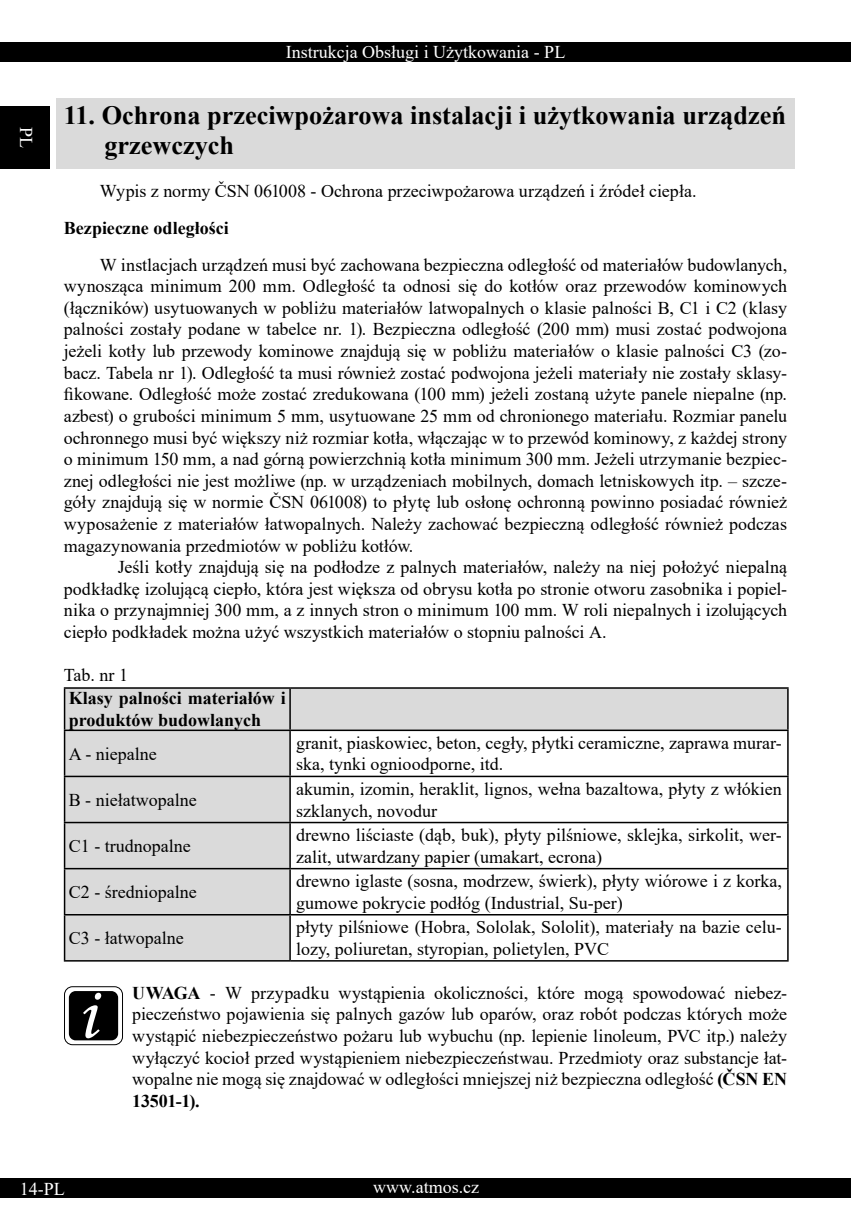
<style>
.page{position:relative;width:851px;height:1221px;background:#fff}
.page>*{position:absolute;margin:0;border:0;box-sizing:border-box;transform-origin:0 0}
.t1{font:700 26.25px/30px "Times New Roman";color:#000}
.t2{font:18px/21.6px "Times New Roman";color:#000}
.t3{font:700 18px/21.6px "Times New Roman";color:#000}
.t4{font:18px "Times New Roman";color:#fff}
.s1{font-weight:700}
</style>
<div class="page">
<div style="left:0;top:43px;width:850px;height:19px;background:#000"></div>
<div style="left:0;top:106px;width:50px;height:63px;background:#000"></div>
<div style="left:0;top:1178px;width:850px;height:20px;background:#000"></div>
<div style="left:57px;top:98px;width:737px;height:71px;background:#dadada"></div>
<svg style="left:65px;top:688px;width:722px;height:272px"></svg>
<hr style="left:64px;top:687px;width:226px;height:1px;background:#000">
<hr style="left:64px;top:688px;width:1px;height:41px;background:#000">
<hr style="left:290px;top:687px;width:498px;height:1px;background:#000">
<hr style="left:289px;top:688px;width:2px;height:41px;background:#000">
<hr style="left:787px;top:688px;width:1px;height:41px;background:#000">
<hr style="left:64px;top:729px;width:226px;height:2px;background:#000">
<hr style="left:64px;top:731px;width:1px;height:44px;background:#000">
<hr style="left:290px;top:729px;width:498px;height:2px;background:#000">
<hr style="left:289px;top:731px;width:2px;height:44px;background:#000">
<hr style="left:787px;top:731px;width:1px;height:44px;background:#000">
<hr style="left:64px;top:775px;width:226px;height:2px;background:#000">
<hr style="left:64px;top:777px;width:1px;height:44px;background:#000">
<hr style="left:290px;top:775px;width:498px;height:2px;background:#000">
<hr style="left:289px;top:777px;width:2px;height:44px;background:#000">
<hr style="left:787px;top:777px;width:1px;height:44px;background:#000">
<hr style="left:64px;top:821px;width:226px;height:2px;background:#000">
<hr style="left:64px;top:823px;width:1px;height:44px;background:#000">
<hr style="left:290px;top:821px;width:498px;height:2px;background:#000">
<hr style="left:289px;top:823px;width:2px;height:44px;background:#000">
<hr style="left:787px;top:823px;width:1px;height:44px;background:#000">
<hr style="left:64px;top:867px;width:226px;height:2px;background:#000">
<hr style="left:64px;top:869px;width:1px;height:44px;background:#000">
<hr style="left:290px;top:867px;width:498px;height:2px;background:#000">
<hr style="left:289px;top:869px;width:2px;height:44px;background:#000">
<hr style="left:787px;top:869px;width:1px;height:44px;background:#000">
<hr style="left:64px;top:913px;width:226px;height:2px;background:#000">
<hr style="left:64px;top:915px;width:1px;height:45px;background:#000">
<hr style="left:290px;top:913px;width:498px;height:2px;background:#000">
<hr style="left:289px;top:915px;width:2px;height:45px;background:#000">
<hr style="left:787px;top:915px;width:1px;height:45px;background:#000">
<hr style="left:64px;top:960px;width:226px;height:1px;background:#000">
<hr style="left:290px;top:960px;width:498px;height:1px;background:#000">
<svg style="left:64px;top:986px;width:58px;height:58px"></svg>
<div style="left:64px;top:986px;width:59px;height:59px;border:1px solid #000;border-radius:8px"></div>
<div style="left:69px;top:991px;width:49px;height:49px;background:#000;border-radius:7px"></div>
<svg style="left:83px;top:992px;width:18px;height:46px"></svg>
<p class="t4" style="left:39px;top:127px;width:23px;rotate:90deg">PL</p>
<p class="t4" style="left:285px;top:40px;width:281px">Instrukcja Obsługi i Użytkowania - PL</p>
<h1 class="t1" style="left:104px;top:100px;width:683px;text-indent:-41px">11. Ochrona przeciwpożarowa instalacji i użytkowania urządzeń grzewczych</h1>
<p class="t2" style="left:100px;top:180px;width:598px">Wypis z normy ČSN 061008 - Ochrona przeciwpożarowa urządzeń i źródeł ciepła.</p>
<p class="t3" style="left:64px;top:217px;width:166px">Bezpieczne odległości</p>
<p class="t2" style="left:64px;top:253px;width:724px;text-align:justify;text-indent:36px">W instlacjach urządzeń musi być zachowana bezpieczna odległość od materiałów budowlanych, wynosząca minimum 200 mm. Odległość ta odnosi się do kotłów oraz przewodów kominowych (łączników) usytuowanych w pobliżu materiałów latwopalnych o klasie palności B, C1 i C2 (klasy palności zostały podane w tabelce nr. 1). Bezpieczna odległość (200 mm) musi zostać podwojona jeżeli kotły lub przewody kominowe znajdują się w pobliżu materiałów o klasie palności C3 (zo&shy;bacz. Tabela nr 1). Odległość ta musi również zostać podwojona jeżeli materiały nie zostały sklasy&shy;fikowane. Odległość może zostać zredukowana (100 mm) jeżeli zostaną użyte panele niepalne (np. azbest) o grubości minimum 5 mm, usytuowane 25 mm od chronionego materiału. Rozmiar panelu ochronnego musi być większy niż rozmiar kotła, włączając w to przewód kominowy, z każdej strony o minimum 150 mm, a nad górną powierzchnią kotła minimum 300 mm. Jeżeli utrzymanie bezpiec&shy;znej odległości nie jest możliwe (np. w urządzeniach mobilnych, domach letniskowych itp. – szcze&shy;góły znajdują się w normie ČSN 061008) to płytę lub osłonę ochronną powinno posiadać również wyposażenie z materiałów łatwopalnych. Należy zachować bezpieczną odległość również podczas magazynowania przedmiotów w pobliżu kotłów.</p>
<p class="t2" style="left:64px;top:555px;width:724px;text-align:justify;text-indent:54px">Jeśli kotły znajdują się na podłodze z palnych materiałów, należy na niej położyć niepalną podkładkę izolującą ciepło, która jest większa od obrysu kotła po stronie otworu zasobnika i popiel&shy;nika o przynajmniej 300 mm, a z innych stron o minimum 100 mm. W roli niepalnych i izolujących ciepło podkładek można użyć wszystkich materiałów o stopniu palności A.</p>
<p class="t2" style="left:64px;top:663px;width:66px">Tab. nr 1</p>
<p class="t3" style="left:69px;top:687px;width:218px">Klasy palności materiałów i produktów budowlanych</p>
<p class="t2" style="left:69px;top:742px;width:89px">A - niepalne</p>
<p class="t2" style="left:296px;top:731px;width:487px">granit, piaskowiec, beton, cegły, płytki ceramiczne, zaprawa murar&shy;ska, tynki ognioodporne, itd.</p>
<p class="t2" style="left:69px;top:788px;width:129px">B - niełatwopalne</p>
<p class="t2" style="left:296px;top:777px;width:487px">akumin, izomin, heraklit, lignos, wełna bazaltowa, płyty z włókien szklanych, novodur</p>
<p class="t2" style="left:69px;top:834px;width:123px">C1 - trudnopalne</p>
<p class="t2" style="left:296px;top:823px;width:487px">drewno liściaste (dąb, buk), płyty pilśniowe, sklejka, sirkolit, wer&shy;zalit, utwardzany papier (umakart, ecrona)</p>
<p class="t2" style="left:69px;top:880px;width:129px">C2 - średniopalne</p>
<p class="t2" style="left:296px;top:869px;width:487px">drewno iglaste (sosna, modrzew, świerk), płyty wiórowe i z korka, gumowe pokrycie podłóg (Industrial, Su-per)</p>
<p class="t2" style="left:69px;top:926px;width:116px">C3 - łatwopalne</p>
<p class="t2" style="left:296px;top:915px;width:487px">płyty pilśniowe (Hobra, Sololak, Sololit), materiały na bazie celu&shy;lozy, poliuretan, styropian, polietylen, PVC</p>
<p class="t2" style="left:132px;top:981px;width:656px;text-align:justify"><span class="s1">UWAGA</span> - W przypadku wystąpienia okoliczności, które mogą spowodować niebez&shy;pieczeństwo pojawienia się palnych gazów lub oparów, oraz robót podczas których może wystąpić niebezpieczeństwo pożaru lub wybuchu (np. lepienie linoleum, PVC itp.) należy wyłączyć kocioł przed wystąpieniem niebezpieczeństwau. Przedmioty oraz substancje łat&shy;wopalne nie mogą się znajdować w odległości mniejszej niż bezpieczna odległość <span class="s1">(ČSN EN 13501-1).</span></p>
<p class="t4" style="left:20px;top:1175px;width:46px">14-PL</p>
<p class="t4" style="left:373px;top:1173px;width:107px">www.atmos.cz</p>
</div>
